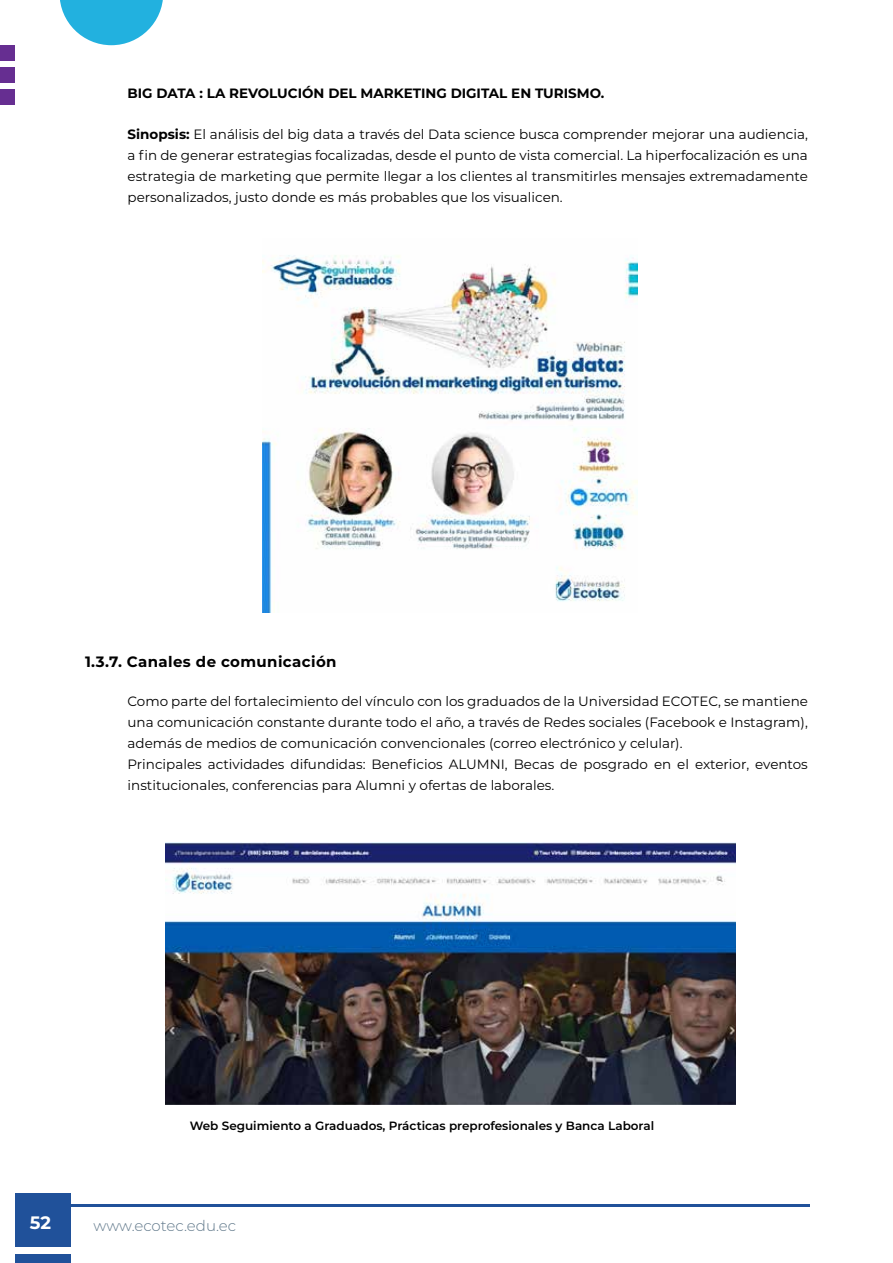
<style>
.page{position:relative;width:893px;height:1263px;background:#fff}
.page>*{position:absolute;margin:0;border:0;box-sizing:border-box;transform-origin:0 0}
.t1{font:700 18px "Montserrat";color:#fff}
.t2{font:700 15px "Montserrat";letter-spacing:.025em;color:#000}
.t3{font:300 15px "Montserrat";color:#61798b}
.t4{font:13.5px/21px "Montserrat";color:#000;text-align:justify}
.t5{font:700 13.5px "Montserrat";color:#000}
.t6{font:600 12px "Montserrat";color:#000}
.s1{font-weight:700}
</style>
<div class="page">
<div style="left:15px;top:1194px;width:55px;height:53px;background:#20519a"></div>
<div style="left:15px;top:1254px;width:55px;height:9px;background:#20519a"></div>
<hr style="left:70px;top:1204px;width:740px;height:2px;background:#20519a">
<svg style="left:60px;top:0;width:103px;height:45px"></svg>
<div style="left:0;top:67px;width:15px;height:16px;background:#662e91"></div>
<div style="left:0;top:45px;width:15px;height:16px;background:#662e91"></div>
<div style="left:0;top:90px;width:15px;height:15px;background:#662e91"></div>
<img style="left:262px;top:255px;width:375px;height:358px">
<img style="left:166px;top:843px;width:570px;height:262px">
<p class="t5" style="left:128px;top:84px;width:478px">BIG DATA : LA REVOLUCIÓN DEL MARKETING DIGITAL EN TURISMO.</p>
<p class="t4" style="left:128px;top:123px;width:682px"><span class="s1">Sinopsis:</span> El análisis del big data a través del Data science busca comprender mejorar una audiencia, a fin de generar estrategias focalizadas, desde el punto de vista comercial. La hiperfocalización es una estrategia de marketing que permite llegar a los clientes al transmitirles mensajes extremadamente personalizados, justo donde es más probables que los visualicen.</p>
<p class="t2" style="left:85px;top:651px;width:253px">1.3.7. Canales de comunicación</p>
<p class="t4" style="left:128px;top:690px;width:682px;text-align:left">Como parte del fortalecimiento del vínculo con los graduados de la Universidad ECOTEC, se mantiene una comunicación constante durante todo el año, a través de Redes sociales (Facebook e Instagram), además de medios de comunicación convencionales (correo electrónico y celular).<br>Principales actividades difundidas: Beneficios ALUMNI, Becas de posgrado en el exterior, eventos institucionales, conferencias para Alumni y ofertas de laborales.</p>
<p class="t6" style="left:190px;top:1117px;width:466px">Web Seguimiento a Graduados, Prácticas preprofesionales y Banca Laboral</p>
<h1 class="t1" style="left:30px;top:1210px;width:23px">52</h1>
<p class="t3" style="left:94px;top:1215px;width:144px">www.ecotec.edu.ec</p>
</div>
